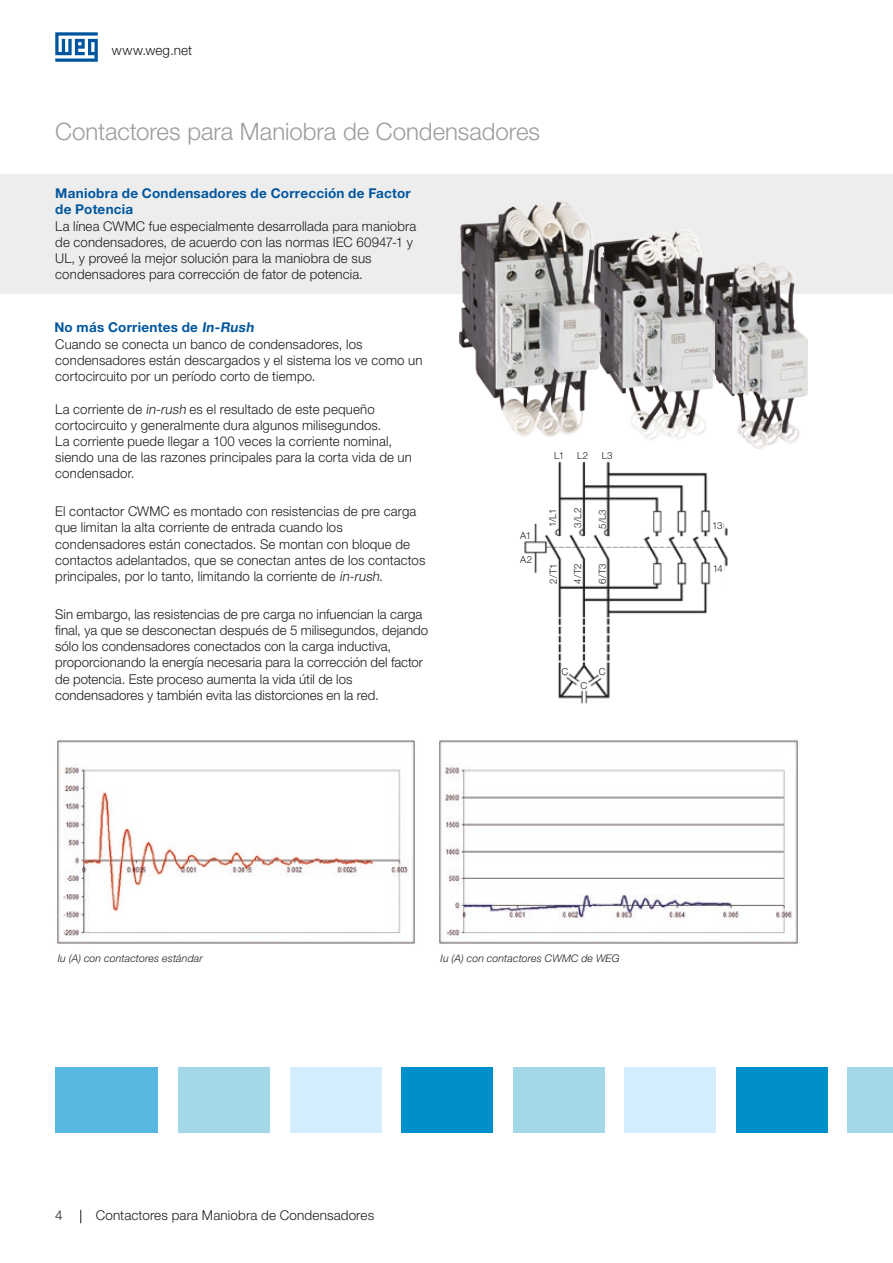
<style>
.page{position:relative;width:893px;height:1263px;background:#fff}
.page>*{position:absolute;margin:0;border:0;box-sizing:border-box;transform-origin:0 0}
.t1{font:300 24px "Helvetica Neue LT Pro";letter-spacing:-.005em;color:#9d9d9d}
.t2{font:300 13.5px/16.2px "Helvetica Neue LT Pro";letter-spacing:.01em;color:#1d1d1b}
.t3{font:700 13.5px/16.2px "Helvetica Neue LT Pro";letter-spacing:.02em;color:#00569e}
.t4{font:italic 300 10.5px "Helvetica Neue LT Pro";letter-spacing:.015em;color:#1d1d1b}
.t5{font:300 9.75px "Helvetica Neue LT Pro";letter-spacing:-.005em;color:#1d1d1b}
.s1{font-style:italic}
</style>
<div class="page">
<div style="left:0;top:174px;width:893px;height:119px;background:#ededed"></div>
<img style="left:57px;top:740px;width:358px;height:204px">
<img style="left:439px;top:740px;width:359px;height:204px">
<img style="left:714px;top:263px;width:94px;height:186px">
<img style="left:603px;top:231px;width:111px;height:209px">
<img style="left:459px;top:201px;width:144px;height:235px">
<img style="left:524px;top:461px;width:204px;height:243px">
<div style="left:549px;top:509px;width:7px;height:18px;background:#fff"></div>
<div style="left:550px;top:561px;width:7px;height:23px;background:#fff"></div>
<div style="left:520px;top:532px;width:14px;height:8px;background:#fff"></div>
<div style="left:520px;top:556px;width:14px;height:7px;background:#fff"></div>
<div style="left:712px;top:522px;width:11px;height:7px;background:#fff"></div>
<div style="left:713px;top:565px;width:11px;height:7px;background:#fff"></div>
<div style="left:561px;top:668px;width:7px;height:7px;background:#fff"></div>
<div style="left:599px;top:668px;width:7px;height:7px;background:#fff"></div>
<div style="left:580px;top:682px;width:7px;height:7px;background:#fff"></div>
<div style="left:574px;top:561px;width:7px;height:23px;background:#fff"></div>
<div style="left:599px;top:561px;width:7px;height:23px;background:#fff"></div>
<div style="left:574px;top:503px;width:7px;height:25px;background:#fff"></div>
<div style="left:599px;top:504px;width:7px;height:25px;background:#fff"></div>
<div style="left:55px;top:1067px;width:103px;height:66px;background:#56b7e0"></div>
<div style="left:179px;top:1067px;width:91px;height:66px;background:#a3d8e7"></div>
<div style="left:290px;top:1067px;width:91px;height:66px;background:#d4edfc"></div>
<div style="left:401px;top:1067px;width:92px;height:66px;background:#0090c9"></div>
<div style="left:513px;top:1067px;width:91px;height:66px;background:#a3d8e7"></div>
<div style="left:624px;top:1067px;width:92px;height:66px;background:#d4edfc"></div>
<div style="left:736px;top:1067px;width:91px;height:66px;background:#0090c9"></div>
<div style="left:847px;top:1067px;width:46px;height:66px;background:#a3d8e7"></div>
<svg style="left:55px;top:32px;width:43px;height:30px"></svg>
<svg style="left:80px;top:1210px;width:1px;height:13px"></svg>
<p class="t2" style="left:112px;top:42px;width:82px">www.weg.net</p>
<h1 class="t1" style="left:55px;top:117px;width:486px">Contactores para Maniobra de Condensadores</h1>
<p class="t3" style="left:55px;top:185px;width:357px">Maniobra de Condensadores de Corrección de Factor de Potencia</p>
<p class="t2" style="left:55px;top:217px;width:362px">La línea CWMC fue especialmente desarrollada para maniobra de condensadores, de acuerdo con las normas IEC 60947-1 y UL, y proveé la mejor solución para la maniobra de sus condensadores para corrección de fator de potencia.</p>
<p class="t3" style="left:54px;top:319px;width:203px">No más Corrientes de <span class="s1">In-Rush</span></p>
<p class="t2" style="left:55px;top:336px;width:369px">Cuando se conecta un banco de condensadores, los condensadores están descargados y el sistema los ve como un cortocircuito por un período corto de tiempo.</p>
<p class="t2" style="left:55px;top:400px;width:358px">La corriente de <span class="s1">in-rush</span> es el resultado de este pequeño cortocircuito y generalmente dura algunos milisegundos.<br>La corriente puede llegar a 100 veces la corriente nominal, siendo una de las razones principales para la corta vida de un condensador.</p>
<p class="t2" style="left:55px;top:503px;width:372px">El contactor CWMC es montado con resistencias de pre carga que limitan la alta corriente de entrada cuando los condensadores están conectados. Se montan con bloque de contactos adelantados, que se conectan antes de los contactos principales, por lo tanto, limitando la corriente de <span class="s1">in-rush</span>.</p>
<p class="t2" style="left:55px;top:606px;width:374px">Sin embargo, las resistencias de pre carga no infuencian la carga final, ya que se desconectan después de 5 milisegundos, dejando sólo los condensadores conectados con la carga inductiva, proporcionando la energía necesaria para la corrección del factor de potencia. Este proceso aumenta la vida útil de los condensadores y también evita las distorciones en la red.</p>
<p class="t5" style="left:554px;top:450px;width:11px">L1</p>
<p class="t5" style="left:577px;top:450px;width:13px">L2</p>
<p class="t5" style="left:602px;top:450px;width:12px">L3</p>
<p class="t5" style="left:520px;top:530px;width:12px">A1</p>
<p class="t5" style="left:520px;top:553px;width:13px">A2</p>
<p class="t5" style="left:547px;top:527px;width:20px;rotate:-90deg">1/L1</p>
<p class="t5" style="left:547px;top:584px;width:22px;rotate:-90deg">2/T1</p>
<p class="t5" style="left:572px;top:528px;width:22px;rotate:-90deg">3/L2</p>
<p class="t5" style="left:596px;top:529px;width:21px;rotate:-90deg">5/L3</p>
<p class="t5" style="left:572px;top:584px;width:22px;rotate:-90deg">4/T2</p>
<p class="t5" style="left:596px;top:584px;width:22px;rotate:-90deg">6/T3</p>
<p class="t5" style="left:561px;top:666px;width:8px">C</p>
<p class="t5" style="left:599px;top:666px;width:8px">C</p>
<p class="t5" style="left:580px;top:680px;width:8px">C</p>
<p class="t5" style="left:712px;top:519px;width:12px">13</p>
<p class="t5" style="left:713px;top:562px;width:12px">14</p>
<p class="t4" style="left:58px;top:952px;width:147px">Iu (A) con contactores estándar</p>
<p class="t4" style="left:441px;top:952px;width:180px">Iu (A) con contactores CWMC de WEG</p>
<p class="t2" style="left:55px;top:1207px;width:9px">4</p>
<p class="t2" style="left:96px;top:1207px;width:280px">Contactores para Maniobra de Condensadores</p>
</div>
